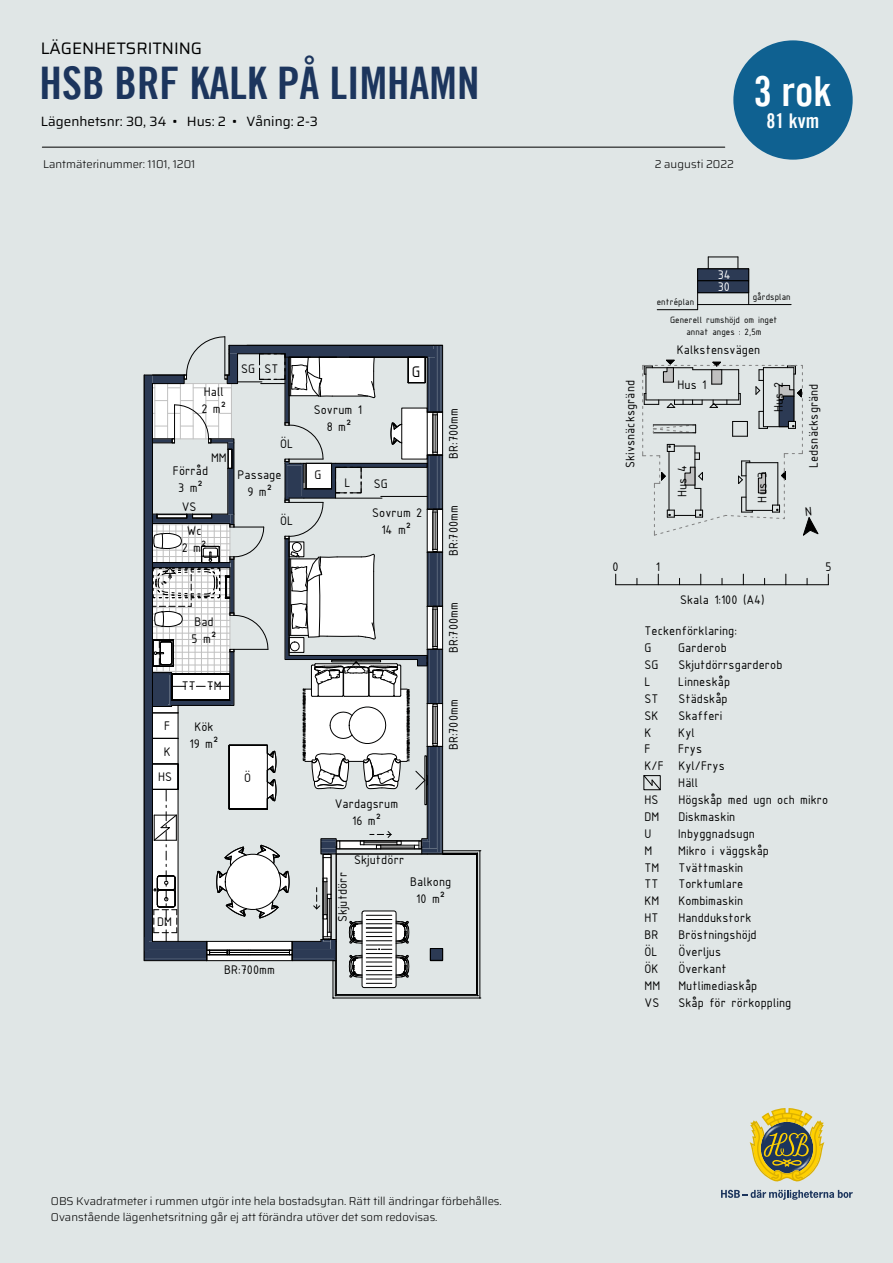
<style>
.page{position:relative;width:893px;height:1263px;background:#e0e6e6}
.page>*{position:absolute;margin:0;border:0;box-sizing:border-box;transform-origin:0 0}
.t1{font:45px "Trade Gothic LT Bold Cond Twenty";color:#1c355d}
.t2{font:41.4px "Trade Gothic LT Bold Cond Twenty";color:#feffff}
.t3{font:20.25px "Trade Gothic LT Bold Cond Twenty";color:#feffff}
.t4{font:16.65px "Saira";color:#000}
.t5{font:16.65px "ISOCPEUR";color:#000}
.t6{font:13.5px/17px "ISOCPEUR";letter-spacing:.005em;color:#000;text-align:center}
.t7{font:13.5px "Saira";color:#000}
.t8{font:13.5px "ISOCPEUR";color:#feffff}
.t9{font:300 11.25px/16.4px "Saira";color:#000}
.t10{font:9.9px/12.5px "ISOCPEUR";letter-spacing:.005em;color:#000;text-align:center}
.t11{font:9.75px "ISOCPEUR";letter-spacing:.005em;color:#000}
</style>
<div class="page">
<div style="left:733px;top:40px;width:120px;height:120px;background:#0f6191;border-radius:50%"></div>
<svg style="left:750px;top:1108px;width:74px;height:74px"></svg>
<svg style="left:721px;top:1190px;width:132px;height:10px"></svg>
<img style="left:761px;top:1122px;width:52px;height:54px">
<svg style="left:144px;top:336px;width:337px;height:663px"></svg>
<hr style="left:616px;top:584px;width:212px;height:1px;background:#000">
<hr style="left:749px;top:304px;width:42px;height:1px;background:#000">
<hr style="left:657px;top:309px;width:41px;height:1px;background:#000">
<svg style="left:697px;top:257px;width:52px;height:53px"></svg>
<hr style="left:698px;top:304px;width:51px;height:1px;background:#000">
<div style="left:698px;top:269px;width:51px;height:12px;background:#2c3a54"></div>
<div style="left:697px;top:269px;width:52px;height:12px;border:1px solid #000"></div>
<div style="left:698px;top:281px;width:51px;height:12px;background:#2c3a54"></div>
<div style="left:697px;top:281px;width:52px;height:12px;border:1px solid #000"></div>
<hr style="left:42px;top:147px;width:683px;height:1px;background:#000">
<svg style="left:643px;top:775px;width:18px;height:16px"></svg>
<div style="left:643px;top:775px;width:17px;height:15px;border:1px solid #000"></div>
<svg style="left:642px;top:359px;width:177px;height:177px"></svg>
<p class="t4" style="left:41px;top:35px;width:163px">LÄGENHETSRITNING</p>
<h1 class="t1" style="left:40px;top:55px;width:441px">HSB BRF KALK PÅ LIMHAMN</h1>
<h2 class="t2" style="left:754px;top:66px;width:80px">3 rok</h2>
<p class="t7" style="left:41px;top:111px;width:278px">Lägenhetsnr: 30, 34 • Hus: 2 • Våning: 2-3</p>
<h3 class="t3" style="left:766px;top:109px;width:54px">81 kvm</h3>
<p class="t9" style="left:43px;top:155px;width:154px">Lantmäterinummer: 1101, 1201</p>
<p class="t9" style="left:655px;top:155px;width:81px">2 augusti 2022</p>
<p class="t8" style="left:718px;top:266px;width:15px">34</p>
<p class="t8" style="left:718px;top:278px;width:14px">30</p>
<p class="t11" style="left:657px;top:295px;width:39px">entréplan</p>
<p class="t11" style="left:753px;top:291px;width:39px">gårdsplan</p>
<p class="t10" style="left:670px;top:313px;width:109px">Generell rumshöjd om inget annat anges : 2,5m</p>
<p class="t6" style="left:201px;top:383px;width:26px;text-align:left">Hall<br>2 m²</p>
<p class="t6" style="left:211px;top:448px;width:17px">MM</p>
<p class="t6" style="left:173px;top:462px;width:37px">Förråd<br>3 m²</p>
<p class="t6" style="left:182px;top:498px;width:16px">VS</p>
<p class="t6" style="left:182px;top:522px;width:26px">Wc<br>2 m²</p>
<p class="t6" style="left:241px;top:360px;width:39px">SG ST</p>
<p class="t6" style="left:280px;top:434px;width:15px">ÖL</p>
<p class="t6" style="left:238px;top:466px;width:46px">Passage<br>9 m²</p>
<p class="t6" style="left:280px;top:511px;width:15px">ÖL</p>
<p class="t6" style="left:192px;top:613px;width:26px;text-align:left">Bad<br>5 m²</p>
<p class="t6" style="left:182px;top:677px;width:41px">TT TM</p>
<p class="t6" style="left:158px;top:713px;width:15px;line-height:25.5px">F<br>K<br>HS</p>
<p class="t6" style="left:190px;top:718px;width:30px">Kök<br>19 m²</p>
<p class="t6" style="left:244px;top:768px;width:8px">Ö</p>
<p class="t6" style="left:157px;top:913px;width:16px">DM</p>
<p class="t6" style="left:224px;top:961px;width:52px">BR:700mm</p>
<p class="t6" style="left:314px;top:400px;width:50px">Sovrum 1<br>8 m²</p>
<p class="t6" style="left:315px;top:465px;width:8px">G</p>
<p class="t6" style="left:345px;top:474px;width:8px">L</p>
<p class="t6" style="left:374px;top:475px;width:15px">SG</p>
<p class="t5" style="left:412px;top:361px;width:10px">G</p>
<p class="t6" style="left:372px;top:504px;width:52px">Sovrum 2<br>14 m²</p>
<p class="t6" style="left:335px;top:795px;width:65px">Vardagsrum<br>16 m²</p>
<p class="t6" style="left:354px;top:851px;width:52px">Skjutdörr</p>
<p class="t6" style="left:444px;top:459px;width:52px;rotate:-90deg">BR:700mm</p>
<p class="t6" style="left:444px;top:556px;width:52px;rotate:-90deg">BR:700mm</p>
<p class="t6" style="left:444px;top:653px;width:52px;rotate:-90deg">BR:700mm</p>
<p class="t6" style="left:444px;top:750px;width:52px;rotate:-90deg">BR:700mm</p>
<p class="t6" style="left:334px;top:922px;width:52px;rotate:-90deg">Skjutdörr</p>
<p class="t6" style="left:410px;top:873px;width:43px">Balkong<br>10 m²</p>
<p class="t9" style="left:51px;top:1193px;width:452px">OBS Kvadratmeter i rummen utgör inte hela bostadsytan. Rätt till ändringar förbehålles.<br>Ovanstående lägenhetsritning går ej att förändra utöver det som redovisas.</p>
<p class="t6" style="left:677px;top:340px;width:85px">Kalkstensvägen</p>
<p class="t6" style="left:621px;top:468px;width:90px;rotate:-90deg">Skivsnäcksgränd</p>
<p class="t6" style="left:677px;top:376px;width:31px">Hus 1</p>
<p class="t6" style="left:770px;top:412px;width:32px;rotate:-90deg">Hus 2</p>
<p class="t6" style="left:753px;top:503px;width:32px;rotate:-90deg">Hus 3</p>
<p class="t6" style="left:673px;top:497px;width:33px;rotate:-90deg">Hus 4</p>
<p class="t6" style="left:804px;top:468px;width:86px;rotate:-90deg">Ledsnäcksgränd</p>
<p class="t6" style="left:613px;top:557px;width:8px">0</p>
<p class="t6" style="left:656px;top:557px;width:6px">1</p>
<p class="t6" style="left:825px;top:557px;width:8px">5</p>
<p class="t6" style="left:680px;top:590px;width:86px">Skala 1:100 (A4)</p>
<p class="t6" style="left:644px;top:622px;width:94px;text-align:left">Teckenförklaring:<br>G</p>
<p class="t6" style="left:678px;top:639px;width:50px">Garderob</p>
<p class="t6" style="left:644px;top:656px;width:16px">SG</p>
<p class="t6" style="left:678px;top:656px;width:106px">Skjutdörrsgarderob</p>
<p class="t6" style="left:644px;top:673px;width:8px">L</p>
<p class="t6" style="left:678px;top:673px;width:53px">Linneskåp</p>
<p class="t6" style="left:644px;top:690px;width:16px">ST</p>
<p class="t6" style="left:678px;top:690px;width:51px">Städskåp</p>
<p class="t6" style="left:644px;top:706px;width:16px">SK</p>
<p class="t6" style="left:678px;top:706px;width:46px">Skafferi</p>
<p class="t6" style="left:644px;top:723px;width:8px">K</p>
<p class="t6" style="left:678px;top:723px;width:18px">Kyl</p>
<p class="t6" style="left:644px;top:740px;width:8px">F</p>
<p class="t6" style="left:678px;top:740px;width:25px">Frys</p>
<p class="t6" style="left:644px;top:757px;width:82px">K/F Kyl/Frys</p>
<p class="t6" style="left:678px;top:774px;width:22px">Häll</p>
<p class="t6" style="left:644px;top:791px;width:16px">HS</p>
<p class="t6" style="left:678px;top:791px;width:151px">Högskåp med ugn och mikro</p>
<p class="t6" style="left:644px;top:808px;width:16px">DM</p>
<p class="t6" style="left:678px;top:808px;width:58px">Diskmaskin</p>
<p class="t6" style="left:644px;top:825px;width:8px">U</p>
<p class="t6" style="left:678px;top:825px;width:78px">Inbyggnadsugn</p>
<p class="t6" style="left:644px;top:841px;width:9px">M</p>
<p class="t6" style="left:678px;top:841px;width:92px">Mikro i väggskåp</p>
<p class="t6" style="left:644px;top:858px;width:16px">TM</p>
<p class="t6" style="left:678px;top:858px;width:67px">Tvättmaskin</p>
<p class="t6" style="left:644px;top:875px;width:16px">TT</p>
<p class="t6" style="left:678px;top:875px;width:67px">Torktumlare</p>
<p class="t6" style="left:644px;top:892px;width:16px">KM</p>
<p class="t6" style="left:678px;top:892px;width:66px">Kombimaskin</p>
<p class="t6" style="left:644px;top:909px;width:16px">HT</p>
<p class="t6" style="left:678px;top:909px;width:75px">Handdukstork</p>
<p class="t6" style="left:644px;top:926px;width:16px">BR</p>
<p class="t6" style="left:678px;top:926px;width:80px">Bröstningshöjd</p>
<p class="t6" style="left:644px;top:943px;width:15px">ÖL</p>
<p class="t6" style="left:678px;top:943px;width:44px">Överljus</p>
<p class="t6" style="left:644px;top:960px;width:16px">ÖK</p>
<p class="t6" style="left:678px;top:960px;width:50px">Överkant</p>
<p class="t6" style="left:644px;top:976px;width:17px">MM</p>
<p class="t6" style="left:678px;top:976px;width:80px">Mutlimediaskåp</p>
<p class="t6" style="left:644px;top:993px;width:16px">VS</p>
<p class="t6" style="left:678px;top:993px;width:114px">Skåp för rörkoppling</p>
</div>
